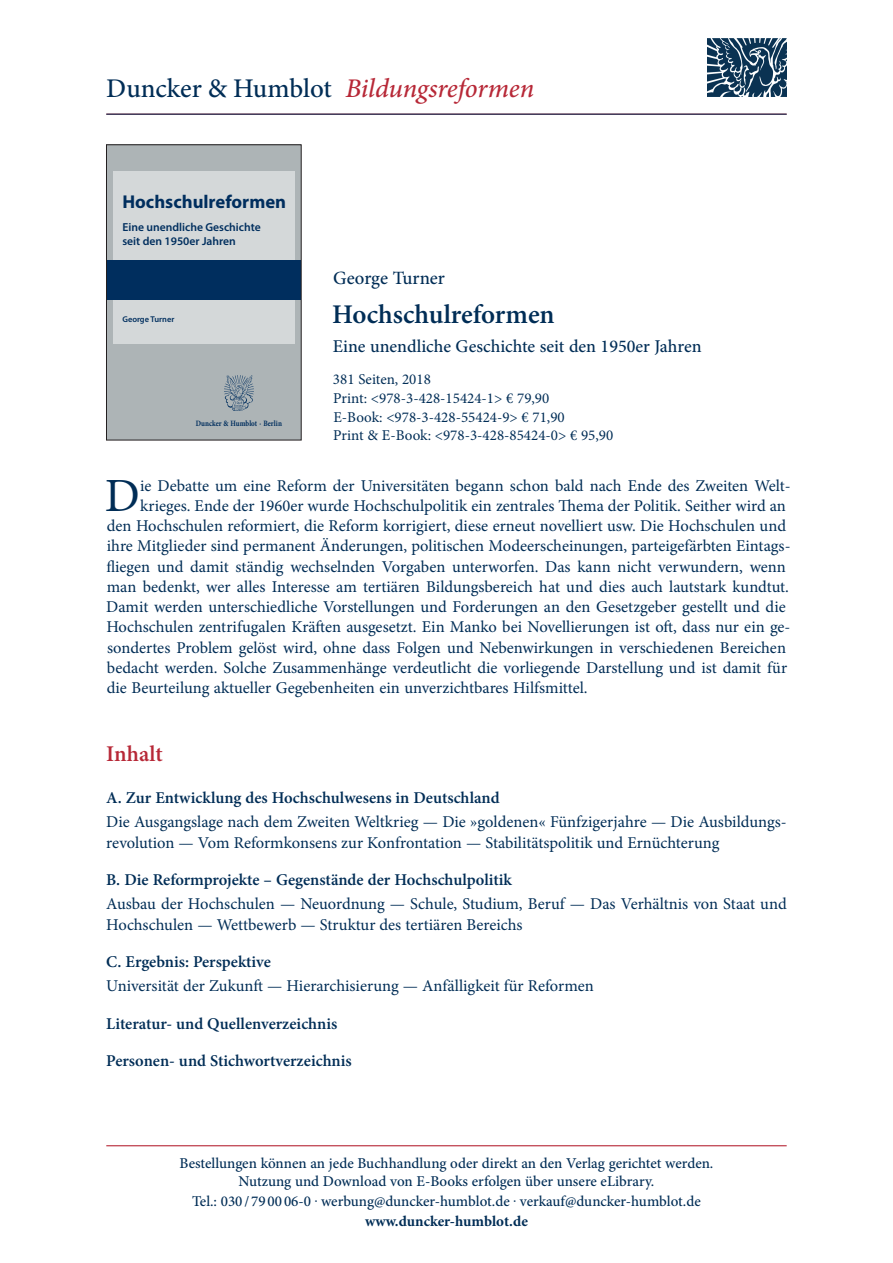
<style>
.page{position:relative;width:893px;height:1263px;background:#fff}
.page>*{position:absolute;margin:0;border:0;box-sizing:border-box;transform-origin:0 0}
.t1{font:47.7px "Minion Pro";color:#002d56}
.t2{font:italic 500 27px "Minion Pro";letter-spacing:-.01em;color:#b72837}
.t3{font:600 27px "Minion Pro";letter-spacing:-.005em;color:#002d56}
.t4{font:600 22.5px "Minion Pro";color:#b72837}
.t5{font:500 18.75px "Minion Pro";color:#002d56}
.t6{font:700 18.6px "Myriad Pro";color:#002e5e}
.t7{font:500 18px "Minion Pro";color:#002d56}
.t8{font:16.5px/20.2px "Minion Pro";color:#002d56}
.t9{font:600 16.5px "Minion Pro";color:#002d56}
.t10{font:500 15px/18px "Minion Pro";color:#002d56;text-align:center}
.t11{font:15px/18.8px "Minion Pro";color:#002d56}
.t12{font:700 15px "Minion Pro";color:#002d56}
.t13{font:600 11.7px/14px "Myriad Pro";color:#002e5e}
.t14{font:600 8.4px "Myriad Pro";color:#002e5e}
.t15{font:700 8.1px "Minion Pro";letter-spacing:-.005em;color:#002e5e;scale:.86 1}
.s1{font-style:normal;color:#002d56}
</style>
<div class="page">
<hr style="left:106px;top:1145px;width:681px;height:1px;background:#b72837">
<div style="left:106px;top:145px;width:195px;height:295px;background:#adb4b6"></div>
<div style="left:113px;top:171px;width:182px;height:172px;background:#d4d8d9"></div>
<div style="left:106px;top:260px;width:195px;height:40px;background:#002e5e"></div>
<img style="left:224px;top:375px;width:29px;height:35px">
<div style="left:106px;top:145px;width:195px;height:295px;border:1px solid #231f20"></div>
<img style="left:707px;top:38px;width:79px;height:59px">
<hr style="left:106px;top:114px;width:681px;height:1px;background:#002d56">
<h2 class="t2" style="left:106px;top:70px;width:429px"><span class="s1">Duncker &amp; Humblot</span> Bildungsreformen</h2>
<p class="t6" style="left:122px;top:189px;width:165px">Hochschulreformen</p>
<p class="t13" style="left:122px;top:220px;width:140px">Eine unendliche Geschichte seit den 1950er Jahren</p>
<p class="t14" style="left:122px;top:314px;width:53px">George Turner</p>
<p class="t15" style="left:196px;top:418px;width:102px">Duncker &amp; Humblot · Berlin</p>
<p class="t5" style="left:333px;top:266px;width:113px">George Turner</p>
<h2 class="t3" style="left:332px;top:296px;width:224px">Hochschulreformen</h2>
<p class="t7" style="left:333px;top:335px;width:370px">Eine unendliche Geschichte seit den 1950er Jahren</p>
<p class="t11" style="left:333px;top:370px;width:282px">381 Seiten, 2018<br>Print: &lt;978-3-428-15424-1&gt; € 79,90<br>E-Book: &lt;978-3-428-55424-9&gt; € 71,90<br>Print &amp; E-Book: &lt;978-3-428-85424-0&gt; € 95,90</p>
<h1 class="t1" style="left:105px;top:464px;width:37px">D</h1>
<p class="t8" style="left:140px;top:475px;width:652px">ie Debatte um eine Reform der Universitäten begann schon bald nach Ende des Zweiten Welt-</p>
<p class="t8" style="left:140px;top:495px;width:647px">krieges. Ende der 1960er wurde Hochschulpolitik ein zentrales Thema der Politik. Seither wird an</p>
<p class="t8" style="left:107px;top:516px;width:681px">den Hochschulen reformiert, die Reform korrigiert, diese erneut novelliert usw. Die Hochschulen und</p>
<p class="t8" style="left:107px;top:536px;width:685px">ihre Mitglieder sind permanent Änderungen, politischen Modeerscheinungen, parteigefärbten Eintags-</p>
<p class="t8" style="left:106px;top:556px;width:681px">fliegen und damit ständig wechselnden Vorgaben unterworfen. Das kann nicht verwundern, wenn</p>
<p class="t8" style="left:107px;top:576px;width:684px">man bedenkt, wer alles Interesse am tertiären Bildungsbereich hat und dies auch lautstark kundtut.</p>
<p class="t8" style="left:106px;top:597px;width:681px">Damit werden unterschiedliche Vorstellungen und Forderungen an den Gesetzgeber gestellt und die</p>
<p class="t8" style="left:106px;top:617px;width:686px">Hochschulen zentrifugalen Kräften ausgesetzt. Ein Manko bei Novellierungen ist oft, dass nur ein ge-</p>
<p class="t8" style="left:107px;top:637px;width:680px">sondertes Problem gelöst wird, ohne dass Folgen und Nebenwirkungen in verschiedenen Bereichen</p>
<p class="t8" style="left:107px;top:657px;width:682px">bedacht werden. Solche Zusammenhänge verdeutlicht die vorliegende Darstellung und ist damit für</p>
<p class="t8" style="left:107px;top:678px;width:482px">die Beurteilung aktueller Gegebenheiten ein unverzichtbares Hilfsmittel.</p>
<h3 class="t4" style="left:106px;top:738px;width:58px">Inhalt</h3>
<p class="t9" style="left:106px;top:786px;width:395px">A. Zur Entwicklung des Hochschulwesens in Deutschland</p>
<p class="t8" style="left:106px;top:812px;width:682px">Die Ausgangslage nach dem Zweiten Weltkrieg — Die »goldenen« Fünfzigerjahre — Die Ausbildungs&shy;revolution — Vom Reformkonsens zur Konfrontation — Stabilitätspolitik und Ernüchterung</p>
<p class="t9" style="left:106px;top:868px;width:407px">B. Die Reformprojekte – Gegenstände der Hochschulpolitik</p>
<p class="t8" style="left:106px;top:894px;width:682px">Ausbau der Hochschulen — Neuordnung — Schule, Studium, Beruf — Das Verhältnis von Staat und<br>Hochschulen — Wettbewerb — Struktur des tertiären Bereichs</p>
<p class="t9" style="left:106px;top:950px;width:166px">C. Ergebnis: Perspektive</p>
<p class="t8" style="left:106px;top:976px;width:489px">Universität der Zukunft — Hierarchisierung — Anfälligkeit für Reformen</p>
<p class="t9" style="left:106px;top:1012px;width:233px">Literatur- und Quellenverzeichnis</p>
<p class="t9" style="left:106px;top:1049px;width:247px">Personen- und Stichwortverzeichnis</p>
<p class="t10" style="left:179px;top:1154px;width:535px">Bestellungen können an jede Buchhandlung oder direkt an den Verlag gerichtet werden.<br>Nutzung und Download von E-Books erfolgen über unsere eLibrary.</p>
<p class="t10" style="left:192px;top:1192px;width:510px">Tel.: 030 / 79 00 06-0 . werbung@duncker-humblot.de . verkauf@duncker-humblot.de</p>
<p class="t12" style="left:365px;top:1210px;width:164px">www.duncker-humblot.de</p>
</div>
